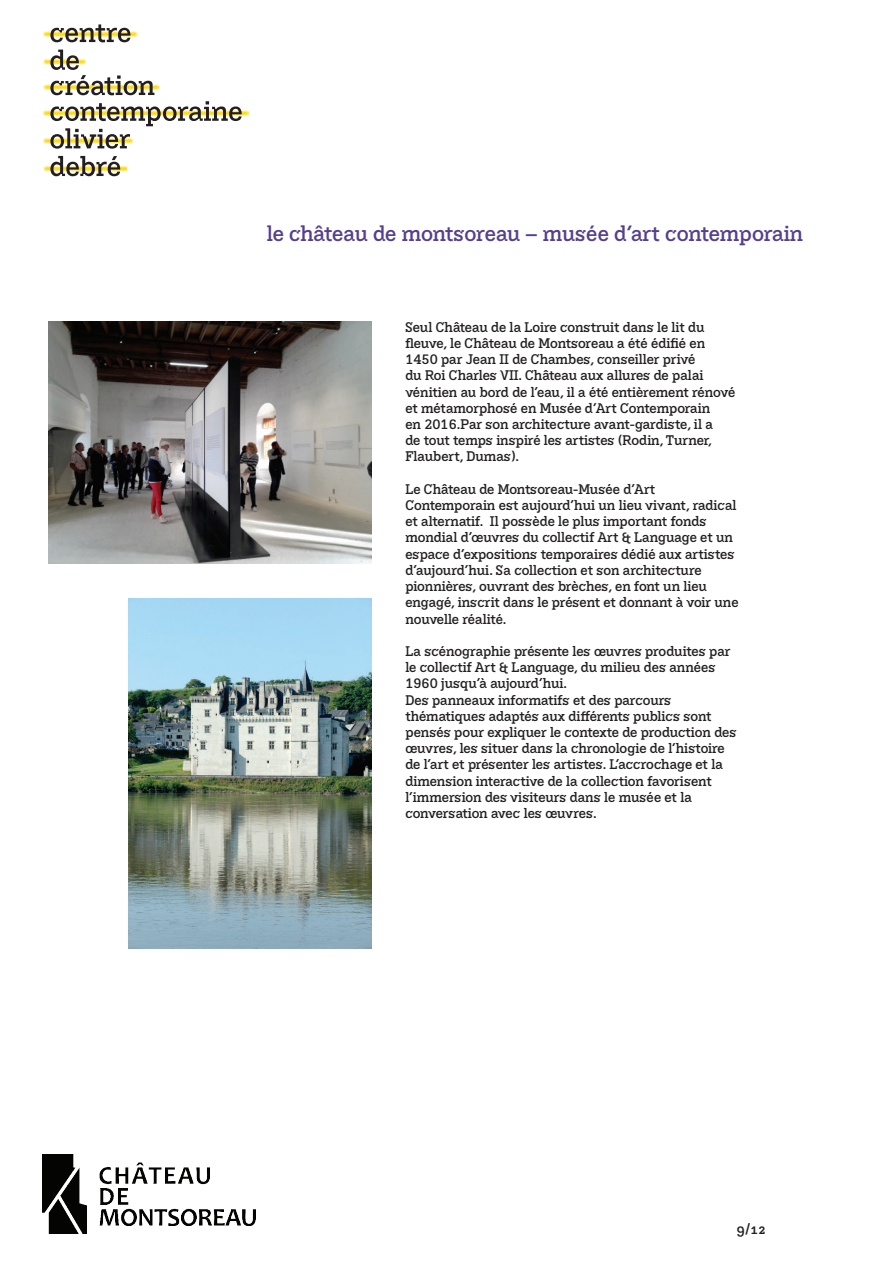
<style>
.page{position:relative;width:893px;height:1263px;background:#fff}
.page>*{position:absolute;margin:0;border:0;box-sizing:border-box;transform-origin:0 0}
.t1{font:21px "BVHCCCOD Titrage";letter-spacing:-.01em;color:#553f8e}
.t2{font:14.25px "BVHCCCOD";color:#231f20}
.t3{font:13.5px/16.2px "BVHCCCOD Titrage";letter-spacing:-.005em;color:#231f20}
</style>
<div class="page">
<img style="left:43px;top:31px;width:207px;height:141px">
<svg style="left:50px;top:24px;width:80px;height:18px"></svg>
<svg style="left:50px;top:50px;width:104px;height:45px"></svg>
<svg style="left:50px;top:101px;width:192px;height:48px"></svg>
<svg style="left:50px;top:156px;width:70px;height:20px"></svg>
<img style="left:43px;top:1154px;width:212px;height:79px">
<img style="left:128px;top:598px;width:244px;height:350px">
<img style="left:48px;top:321px;width:324px;height:243px">
<h1 class="t1" style="left:267px;top:220px;width:538px">le château de montsoreau – musée d’art contemporain</h1>
<p class="t3" style="left:405px;top:320px;width:331px">Seul Château de la Loire construit dans le lit du fleuve, le Château de Montsoreau a été édifié en 1450 par Jean II de Chambes, conseiller privé<br>du Roi Charles VII. Château aux allures de palai vénitien au bord de l’eau, il a été entièrement rénové et métamorphosé en Musée d’Art Contemporain<br>en 2016.Par son architecture avant-gardiste, il a<br>de tout temps inspiré les artistes (Rodin, Turner, Flaubert, Dumas).</p>
<p class="t3" style="left:405px;top:482px;width:335px">Le Château de Montsoreau-Musée d’Art Contemporain est aujourd’hui un lieu vivant, radical et alternatif. Il possède le plus important fonds mondial d’œuvres du collectif Art &amp; Language et un espace d’expositions temporaires dédié aux artistes d’aujourd’hui. Sa collection et son architecture pionnières, ouvrant des brèches, en font un lieu engagé, inscrit dans le présent et donnant à voir une nouvelle réalité.</p>
<p class="t3" style="left:405px;top:644px;width:333px">La scénographie présente les œuvres produites par le collectif Art &amp; Language, du milieu des années 1960 jusqu’à aujourd’hui.<br>Des panneaux informatifs et des parcours thématiques adaptés aux différents publics sont pensés pour expliquer le contexte de production des œuvres, les situer dans la chronologie de l’histoire de l’art et présenter les artistes. L’accrochage et la dimension interactive de la collection favorisent l’immersion des visiteurs dans le musée et la conversation avec les œuvres.</p>
<p class="t2" style="left:736px;top:1220px;width:31px">9/12</p>
</div>
